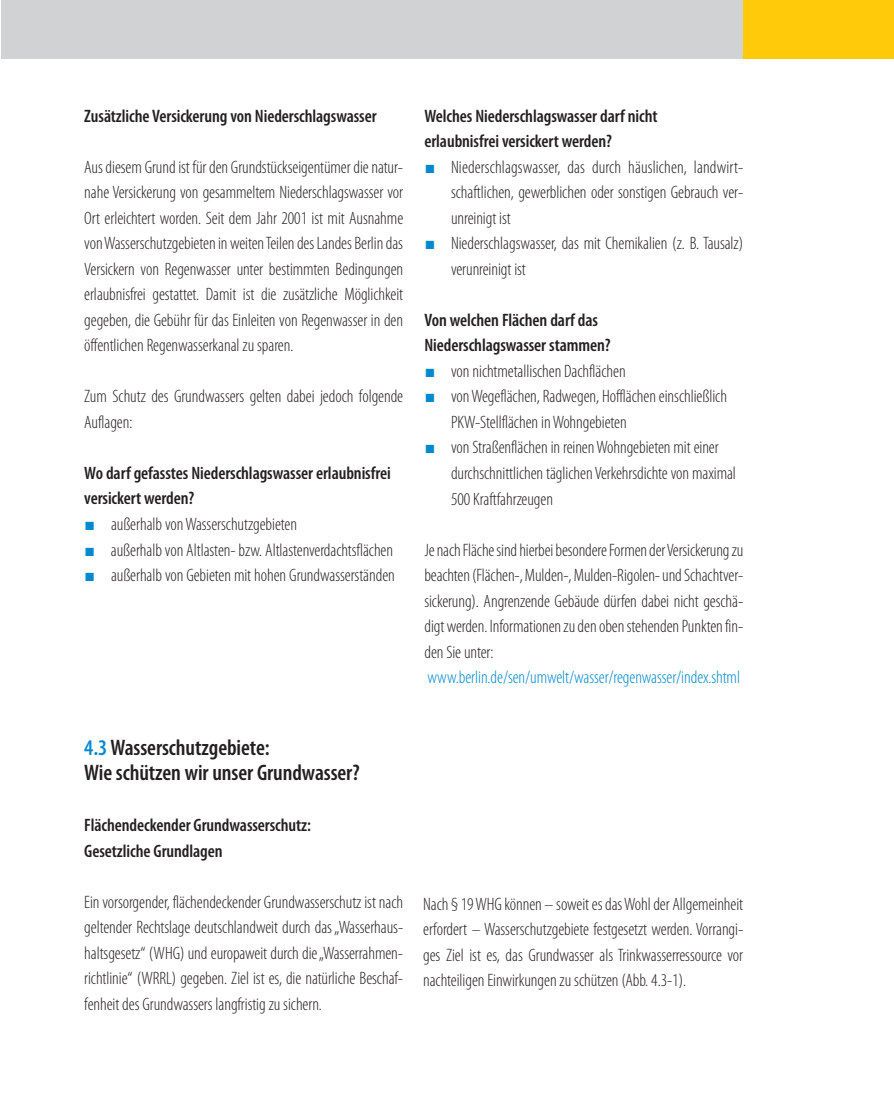
<style>
.page{position:relative;width:894px;height:1117px;background:#fff}
.page>*{position:absolute;margin:0;border:0;box-sizing:border-box;transform-origin:0 0}
.t1{font:600 condensed 22.5px/25.5px "Myriad Pro";letter-spacing:-.005em;color:#231f20}
.t2{font:300 condensed 18px/25.5px "Myriad Pro";letter-spacing:-.005em;color:#231f20}
.t3{font:600 condensed 18px/25.5px "Myriad Pro";letter-spacing:-.005em;color:#231f20}
.t4{font:18px/25.5px "Scala Exp";color:#0089cf}
.s1{color:#0089cf}
</style>
<div class="page">
<svg style="left:1px;top:0;width:893px;height:59px"></svg>
<h3 class="t3" style="left:84px;top:104px;width:294px">Zusätzliche Versickerung von Niederschlagswasser</h3>
<p class="t2" style="left:84px;top:155px;width:320px;text-align:justify">Aus diesem Grund ist für den Grundstückseigentümer die natur&shy;nahe Versickerung von gesammeltem Niederschlagswasser vor Ort erleichtert worden. Seit dem Jahr 2001 ist mit Ausnahme von Wasserschutzgebieten in weiten Teilen des Landes Berlin das Versickern von Regenwasser unter bestimmten Bedingungen erlaubnisfrei gestattet. Damit ist die zusätzliche Möglichkeit gegeben, die Gebühr für das Einleiten von Regenwasser in den öffentlichen Regenwasserkanal zu sparen.</p>
<p class="t2" style="left:84px;top:385px;width:320px">Zum Schutz des Grundwassers gelten dabei jedoch folgende<br>Auflagen:</p>
<h3 class="t3" style="left:84px;top:461px;width:308px">Wo darf gefasstes Niederschlagswasser erlaubnisfrei versickert werden?</h3>
<p class="t2" style="left:111px;top:512px;width:285px">außerhalb von Wasserschutzgebieten<br>außerhalb von Altlasten- bzw. Altlastenverdachtsflächen außerhalb von Gebieten mit hohen Grundwasserständen</p>
<p class="t4" style="left:84px;top:511px;width:13px;text-align:justify">r r r</p>
<h3 class="t3" style="left:424px;top:104px;width:235px">Welches Niederschlagswasser darf nicht erlaubnisfrei versickert werden?</h3>
<p class="t4" style="left:424px;top:154px;width:13px">r</p>
<p class="t2" style="left:451px;top:155px;width:294px">Niederschlagswasser, das durch häuslichen, landwirt&shy;schaftlichen, gewerblichen oder sonstigen Gebrauch ver&shy;unreinigt ist<br>Niederschlagswasser, das mit Chemikalien (z. B. Tausalz) verunreinigt ist</p>
<p class="t3" style="left:424px;top:308px;width:188px">Von welchen Flächen darf das<br>Niederschlagswasser stammen?</p>
<p class="t4" style="left:424px;top:358px;width:13px">r r</p>
<p class="t4" style="left:424px;top:230px;width:13px">r</p>
<p class="t2" style="left:451px;top:359px;width:286px">von nichtmetallischen Dachflächen<br>von Wegeflächen, Radwegen, Hofflächen einschließlich PKW-Stellflächen in Wohngebieten<br>von Straßenflächen in reinen Wohngebieten mit einer durchschnittlichen täglichen Verkehrsdichte von maximal 500 Kraftfahrzeugen</p>
<p class="t2" style="left:424px;top:538px;width:320px">Je nach Fläche sind hierbei besondere Formen der Versickerung zu beachten (Flächen-, Mulden-, Mulden-Rigolen- und Schachtver&shy;sickerung). Angrenzende Gebäude dürfen dabei nicht geschä&shy;digt werden. Informationen zu den oben stehenden Punkten fin&shy;den Sie unter: <span class="s1">www.berlin.de/sen/umwelt/wasser/regenwasser/index.shtml</span></p>
<p class="t4" style="left:424px;top:434px;width:13px">r</p>
<h2 class="t1" style="left:84px;top:736px;width:277px"><span class="s1">4.3</span>Wasserschutzgebiete:<br>Wie schützen wir unser Grundwasser?</h2>
<h3 class="t3" style="left:84px;top:813px;width:228px">Flächendeckender Grundwasserschutz:<br>Gesetzliche Grundlagen</h3>
<p class="t2" style="left:84px;top:890px;width:320px;text-align:justify">Ein vorsorgender, flächendeckender Grundwasserschutz ist nach geltender Rechtslage deutschlandweit durch das „Wasserhaus&shy;haltsgesetz“ (WHG) und europaweit durch die „Wasserrahmen&shy;richtlinie“ (WRRL) gegeben. Ziel ist es, die natürliche Beschaf&shy;fenheit des Grundwassers langfristig zu sichern.</p>
<p class="t2" style="left:423px;top:892px;width:322px;text-align:justify">Nach § 19 WHG können – soweit es das Wohl der Allgemeinheit erfordert – Wasserschutzgebiete festgesetzt werden. Vorrangi&shy;ges Ziel ist es, das Grundwasser als Trinkwasserressource vor nachteiligen Einwirkungen zu schützen (Abb. 4.3-1).</p>
</div>
